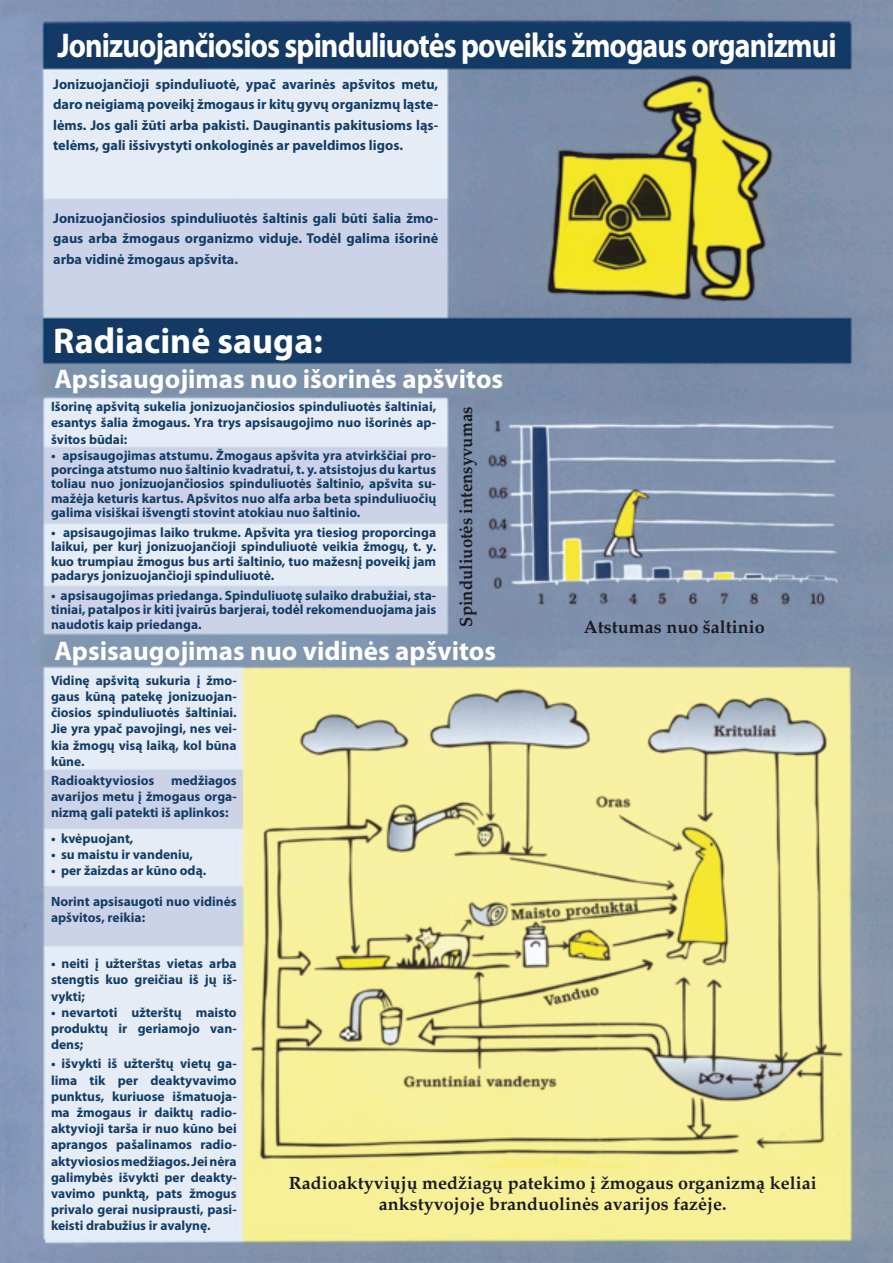
<style>
.page{position:relative;width:893px;height:1263px;background:#fff}
.page>*{position:absolute;margin:0;border:0;box-sizing:border-box;transform-origin:0 0}
.t1{font:700 36px "Myriad Pro";color:#fff}
.t2{font:700 34.5px "Myriad Pro";letter-spacing:-.03em;color:#fff;scale:.87 1}
.t3{font:700 27px "Myriad Pro";color:#fff}
.t4{font:700 18px/21.6px "Palatino";color:#1a1a20;text-align:center}
.t5{font:700 18px "Palatino";color:#1a1a20;scale:.93 1}
.t6{font:700 14.25px/20.1px "Myriad Pro";color:#133d66;text-align:justify}
.t7{font:700 13.5px/16.2px "Myriad Pro";color:#133d66;text-align:justify}
</style>
<div class="page">
<img style="left:2px;top:0;width:891px;height:1263px">
<h2 class="t2" style="left:57px;top:26px;width:897px">Jonizuojančiosios spinduliuotės poveikis žmogaus organizmui</h2>
<p class="t6" style="left:53px;top:75px;width:387px">Jonizuojančioji spinduliuotė, ypač avarinės apšvitos metu, daro neigiamą poveikį žmogaus ir kitų gyvų organizmų ląste&shy;lėms. Jos gali žūti arba pakisti. Dauginantis pakitusioms ląs&shy;telėms, gali išsivystyti onkologinės ar paveldimos ligos.</p>
<p class="t6" style="left:53px;top:209px;width:387px">Jonizuojančiosios spinduliuotės šaltinis gali būti šalia žmo&shy;gaus arba žmogaus organizmo viduje. Todėl galima išorinė arba vidinė žmogaus apšvita.</p>
<h1 class="t1" style="left:53px;top:321px;width:271px">Radiacinė sauga:</h1>
<h3 class="t3" style="left:54px;top:364px;width:450px">Apsisaugojimas nuo išorinės apšvitos</h3>
<p class="t7" style="left:51px;top:399px;width:387px">Išorinę apšvitą sukelia jonizuojančiosios spinduliuotės šaltiniai, esantys šalia žmogaus. Yra trys apsisaugojimo nuo išorinės ap&shy;švitos būdai:</p>
<p class="t7" style="left:51px;top:448px;width:387px;line-height:14.2px">• apsisaugojimas atstumu. Žmogaus apšvita yra atvirkščiai pro&shy;porcinga atstumo nuo šaltinio kvadratui, t. y. atsistojus du kartus toliau nuo jonizuojančiosios spinduliuotės šaltinio, apšvita su&shy;mažėja keturis kartus. Apšvitos nuo alfa arba beta spinduliuočių galima visiškai išvengti stovint atokiau nuo šaltinio.</p>
<p class="t7" style="left:51px;top:526px;width:387px;line-height:14.2px">• apsisaugojimas laiko trukme. Apšvita yra tiesiog proporcinga laikui, per kurį jonizuojančioji spinduliuotė veikia žmogų, t. y. kuo trumpiau žmogus bus arti šaltinio, tuo mažesnį poveikį jam padarys jonizuojančioji spinduliuotė.</p>
<p class="t7" style="left:51px;top:589px;width:387px;line-height:14.2px">• apsisaugojimas priedanga. Spinduliuotę sulaiko drabužiai, sta&shy;tiniai, patalpos ir kiti įvairūs barjerai, todėl rekomenduojama jais naudotis kaip priedanga.</p>
<h3 class="t5" style="left:456px;top:626px;width:238px;rotate:-90deg">Spinduliuotės intensyvumas</h3>
<h3 class="t4" style="left:584px;top:616px;width:182px">Atstumas nuo šaltinio</h3>
<h3 class="t3" style="left:54px;top:636px;width:443px">Apsisaugojimas nuo vidinės apšvitos</h3>
<p class="t7" style="left:51px;top:672px;width:187px">Vidinę apšvitą sukuria į žmo&shy;gaus kūną patekę jonizuojan&shy;čiosios spinduliuotės šaltiniai.<br>Jie yra ypač pavojingi, nes vei&shy;kia žmogų visą laiką, kol būna kūne.</p>
<p class="t7" style="left:51px;top:773px;width:187px">Radioaktyviosios medžiagos avarijos metu į žmogaus orga&shy;nizmą gali patekti iš aplinkos:</p>
<p class="t7" style="left:51px;top:830px;width:84px">• kvėpuojant,</p>
<p class="t7" style="left:51px;top:846px;width:144px">• su maistu ir vandeniu,</p>
<p class="t7" style="left:51px;top:863px;width:157px">• per žaizdas ar kūno odą.</p>
<p class="t7" style="left:51px;top:894px;width:187px">Norint apsisaugoti nuo vidinės apšvitos, reikia:</p>
<p class="t7" style="left:51px;top:956px;width:187px">• neiti į užterštas vietas arba stengtis kuo greičiau iš jų iš&shy;vykti;</p>
<p class="t7" style="left:51px;top:1004px;width:187px">• nevartoti užterštų maisto produktų ir geriamojo van&shy;dens;</p>
<p class="t7" style="left:51px;top:1056px;width:187px">• išvykti iš užterštų vietų ga&shy;lima tik per deaktyvavimo punktus, kuriuose išmatuoja&shy;ma žmogaus ir daiktų radio&shy;aktyvioji tarša ir nuo kūno bei aprangos pašalinamos radio&shy;aktyviosios medžiagos. Jei nėra galimybės išvykti per deakty&shy;vavimo punktą, pats žmogus privalo gerai nusiprausti, pasi&shy;keisti drabužius ir avalynę.</p>
<h3 class="t4" style="left:289px;top:1172px;width:529px">Radioaktyviųjų medžiagų patekimo į žmogaus organizmą keliai ankstyvojoje branduolinės avarijos fazėje.</h3>
</div>
